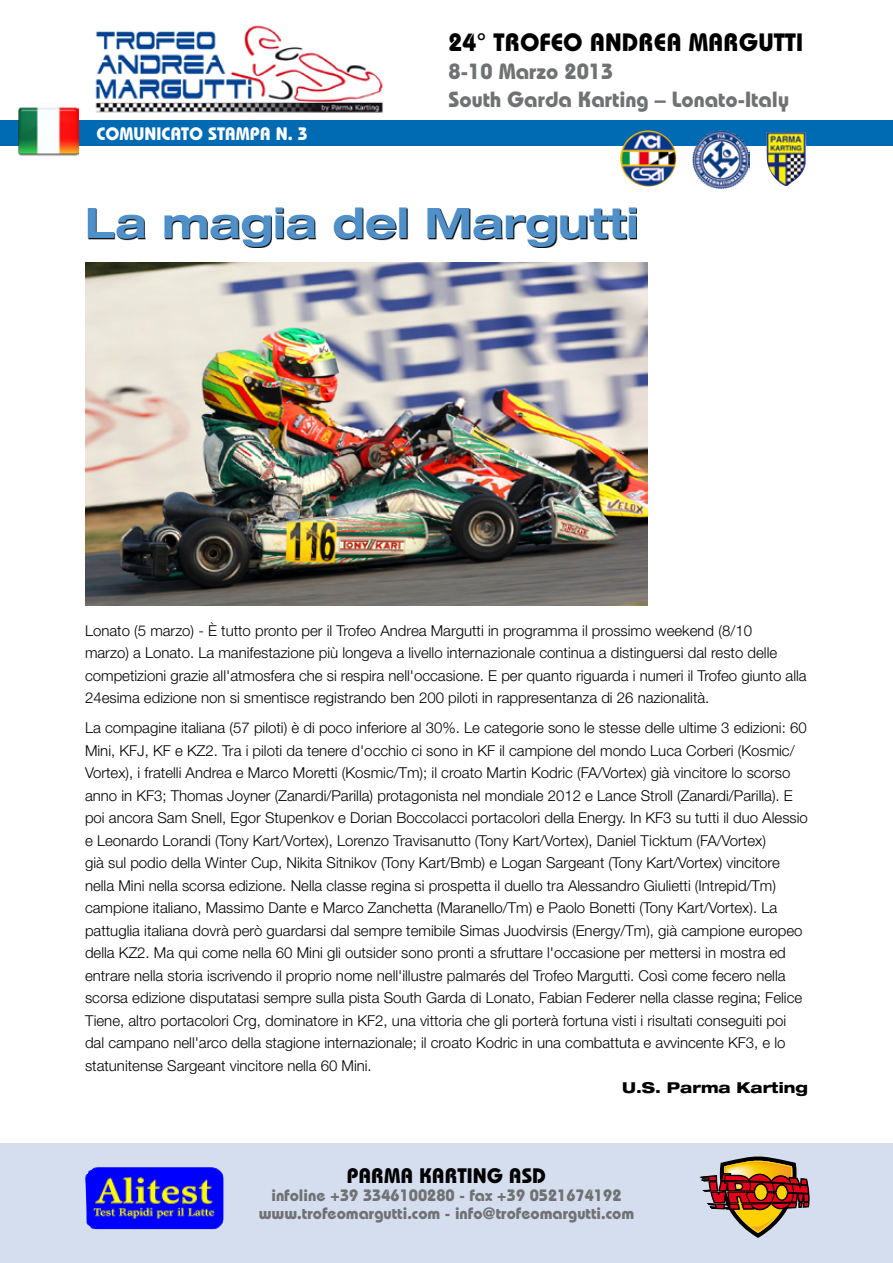
<style>
.page{position:relative;width:893px;height:1263px;background:#fff}
.page>*{position:absolute;margin:0;border:0;box-sizing:border-box;transform-origin:0 0}
.t1{font:700 expanded 42px "Helvetica Neue LT Std";color:#4f90c8}
.t2{font:700 25.05px "Bauhaus";color:#000}
.t3{font:700 21.9px/28.2px "Bauhaus";color:#707172}
.t4{font:700 21px "Bauhaus";color:#000}
.t5{font:700 18px "Bauhaus";color:#fff}
.t6{font:700 16.5px/18px "Bauhaus";color:#707172;text-align:center}
.t7{font:300 15px/22.5px "Helvetica Neue LT Std";color:#000}
.t8{font:800 expanded 15px "Helvetica Neue LT Std";color:#000}
</style>
<div class="page">
<div style="left:0;top:1144px;width:893px;height:119px;background:#d4deef"></div>
<div style="left:0;top:120px;width:893px;height:26px;background:#006ab3"></div>
<img style="left:95px;top:25px;width:288px;height:88px">
<img style="left:85px;top:1167px;width:138px;height:62px">
<svg style="left:699px;top:1156px;width:110px;height:82px"></svg>
<img style="left:19px;top:107px;width:59px;height:49px">
<img style="left:620px;top:130px;width:56px;height:57px;border-radius:28px">
<img style="left:692px;top:131px;width:58px;height:58px">
<img style="left:766px;top:132px;width:41px;height:54px">
<img style="left:85px;top:262px;width:563px;height:344px">
<svg style="left:89px;top:208px;width:548px;height:40px"></svg>
<p class="t5" style="left:96px;top:123px;width:21px">Comunicato</p>
<p class="t5" style="left:208px;top:123px;width:12px">stampa</p>
<p class="t5" style="left:276px;top:123px;width:34px">n. 3</p>
<h2 class="t2" style="left:449px;top:27px;width:356px">24° TROFEO ANDREA MARGUTTI</h2>
<h3 class="t3" style="left:449px;top:57px;width:342px">8-10 Marzo 2013<br>South Garda Karting – Lonato-Italy</h3>
<h1 class="t1" style="left:85px;top:197px;width:555px">La magia del Margutti</h1>
<p class="t7" style="left:85px;top:619px;width:723px">Lonato (5 marzo) - È tutto pronto per il Trofeo Andrea Margutti in programma il prossimo weekend (8/10<br>marzo) a Lonato. La manifestazione più longeva a livello internazionale continua a distinguersi dal resto delle competizioni grazie all'atmosfera che si respira nell'occasione. E per quanto riguarda i numeri il Trofeo giunto alla 24esima edizione non si smentisce registrando ben 200 piloti in rappresentanza di 26 nazionalità.</p>
<p class="t7" style="left:85px;top:716px;width:724px">La compagine italiana (57 piloti) è di poco inferiore al 30%. Le categorie sono le stesse delle ultime 3 edizioni: 60<br>Mini, KFJ, KF e KZ2. Tra i piloti da tenere d'occhio ci sono in KF il campione del mondo Luca Corberi (Kosmic/ Vortex), i fratelli Andrea e Marco Moretti (Kosmic/Tm); il croato Martin Kodric (FA/Vortex) già vincitore lo scorso anno in KF3; Thomas Joyner (Zanardi/Parilla) protagonista nel mondiale 2012 e Lance Stroll (Zanardi/Parilla). E poi ancora Sam Snell, Egor Stupenkov e Dorian Boccolacci portacolori della Energy. In KF3 su tutti il duo Alessio e Leonardo Lorandi (Tony Kart/Vortex), Lorenzo Travisanutto (Tony Kart/Vortex), Daniel Ticktum (FA/Vortex)<br>già sul podio della Winter Cup, Nikita Sitnikov (Tony Kart/Bmb) e Logan Sargeant (Tony Kart/Vortex) vincitore nella Mini nella scorsa edizione. Nella classe regina si prospetta il duello tra Alessandro Giulietti (Intrepid/Tm) campione italiano, Massimo Dante e Marco Zanchetta (Maranello/Tm) e Paolo Bonetti (Tony Kart/Vortex). La pattuglia italiana dovrà però guardarsi dal sempre temibile Simas Juodvirsis (Energy/Tm), già campione europeo della KZ2. Ma qui come nella 60 Mini gli outsider sono pronti a sfruttare l'occasione per mettersi in mostra ed entrare nella storia iscrivendo il proprio nome nell'illustre palmarés del Trofeo Margutti. Così come fecero nella scorsa edizione disputatasi sempre sulla pista South Garda di Lonato, Fabian Federer nella classe regina; Felice Tiene, altro portacolori Crg, dominatore in KF2, una vittoria che gli porterà fortuna visti i risultati conseguiti poi dal campano nell'arco della stagione internazionale; il croato Kodric in una combattuta e avvincente KF3, e lo statunitense Sargeant vincitore nella 60 Mini.</p>
<p class="t8" style="left:622px;top:1078px;width:187px">U.S. Parma Karting</p>
<h3 class="t4" style="left:347px;top:1163px;width:201px">PARMA KARTING ASD</h3>
<p class="t6" style="left:259px;top:1186px;width:377px">infoline +39 3346100280 - fax +39 0521674192 www.trofeomargutti.com - info@trofeomargutti.com</p>
</div>
